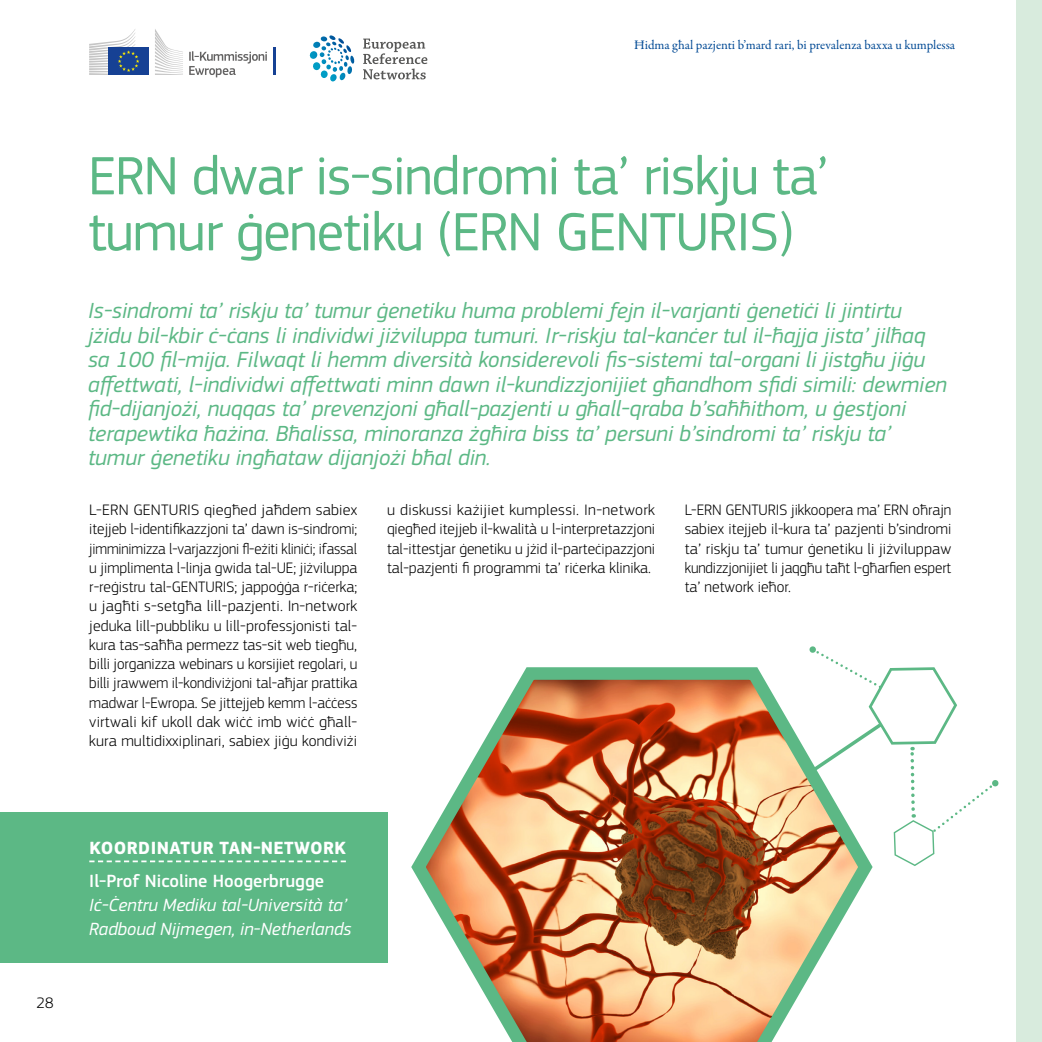
<style>
.page{position:relative;width:1042px;height:1042px;background:#fff}
.page>*{position:absolute;margin:0;border:0;box-sizing:border-box;transform-origin:0 0}
.t1{font:56px/56px "EC Square Sans Pro";letter-spacing:-.02em;color:#5cb885}
.t2{font:italic 22.75px/24.5px "EC Square Sans Pro";color:#5cb885}
.t3{font:italic 18.38px/23.6px "EC Square Sans Pro";color:#fff}
.t4{font:500 18.38px "EC Square Sans Pro";color:#fff}
.t5{font:700 18.38px "EC Square Sans Pro";letter-spacing:.02em;color:#fff}
.t6{font:300 15.75px/19.2px "EC Square Sans Pro";color:#000;text-align:justify}
.t7{font:13.12px "Garamond Premr Pro";color:#004994}
</style>
<div class="page">
<div style="left:0;top:812px;width:387px;height:150px;background:#5cb885"></div>
<svg style="left:89px;top:860px;width:257px;height:2px"></svg>
<div style="left:1017px;top:0;width:25px;height:1042px;background:#d8ebdd"></div>
<svg style="left:411px;top:667px;width:462px;height:375px"></svg>
<svg style="left:806px;top:646px;width:193px;height:220px"></svg>
<svg style="left:155px;top:29px;width:28px;height:46px"></svg>
<div style="left:108px;top:48px;width:41px;height:27px;background:#164194"></div>
<svg style="left:89px;top:29px;width:50px;height:46px"></svg>
<svg style="left:189px;top:51px;width:78px;height:26px"></svg>
<hr style="left:273px;top:48px;width:2px;height:27px;background:#164194">
<svg style="left:363px;top:39px;width:64px;height:40px"></svg>
<svg style="left:309px;top:35px;width:46px;height:47px"></svg>
<p class="t7" style="left:634px;top:37px;width:322px">Ħidma għal pazjenti b’mard rari, bi prevalenza baxxa u kumplessa</p>
<h1 class="t1" style="left:88px;top:148px;width:742px">ERN dwar is-sindromi ta’ riskju ta’ tumur ġenetiku (ERN GENTURIS)</h1>
<p class="t2" style="left:88px;top:299px;width:860px">Is-sindromi ta’ riskju ta’ tumur ġenetiku huma problemi fejn il-varjanti ġenetiċi li jintirtu jżidu bil-kbir ċ-ċans li individwi jiżviluppa tumuri. Ir-riskju tal-kanċer tul il-ħajja jista’ jilħaq sa 100 fil-mija. Filwaqt li hemm diversità konsiderevoli fis-sistemi tal-organi li jistgħu jiġu affettwati, l-individwi affettwati minn dawn il-kundizzjonijiet għandhom sfidi simili: dewmien fid-dijanjożi, nuqqas ta’ prevenzjoni għall-pazjenti u għall-qraba b’saħħithom, u ġestjoni terapewtika ħażina. Bħalissa, minoranza żgħira biss ta’ persuni b’sindromi ta’ riskju ta’ tumur ġenetiku ingħataw dijanjożi bħal din.</p>
<p class="t6" style="left:89px;top:500px;width:270px">L-ERN GENTURIS qiegħed jaħdem sabiex itejjeb l-identifikazzjoni ta’ dawn is-sindromi; jimminimizza l-varjazzjoni fl-eżiti kliniċi; ifassal u jimplimenta l-linja gwida tal-UE; jiżviluppa r-reġistru tal-GENTURIS; jappoġġa r-riċerka; u jagħti s-setgħa lill-pazjenti. In-network jeduka lill-pubbliku u lill-professjonisti tal&shy;kura tas-saħħa permezz tas-sit web tiegħu, billi jorganizza webinars u korsijiet regolari, u billi jrawwem il-kondiviżjoni tal-aħjar prattika madwar l-Ewropa. Se jittejjeb kemm l-aċċess virtwali kif ukoll dak wiċċ imb wiċċ għall&shy;kura multidixxiplinari, sabiex jiġu kondiviżi</p>
<p class="t6" style="left:387px;top:500px;width:270px">u diskussi każijiet kumplessi. In-network qiegħed itejjeb il-kwalità u l-interpretazzjoni tal-ittestjar ġenetiku u jżid il-parteċipazzjoni tal-pazjenti fi programmi ta’ riċerka klinika.</p>
<p class="t6" style="left:685px;top:500px;width:268px">L-ERN GENTURIS jikkoopera ma’ ERN oħrajn sabiex itejjeb il-kura ta’ pazjenti b’sindromi ta’ riskju ta’ tumur ġenetiku li jiżviluppaw kundizzjonijiet li jaqgħu taħt l-għarfien espert ta’ network ieħor.</p>
<p class="t6" style="left:37px;top:993px;width:19px">28</p>
<p class="t5" style="left:89px;top:837px;width:258px">KOORDINATUR TAN-NETWORK</p>
<p class="t4" style="left:89px;top:870px;width:236px">Il-Prof Nicoline Hoogerbrugge</p>
<p class="t3" style="left:89px;top:893px;width:264px">Iċ-Ċentru Mediku tal-Università ta’<br>Radboud Nijmegen, in-Netherlands</p>
</div>
